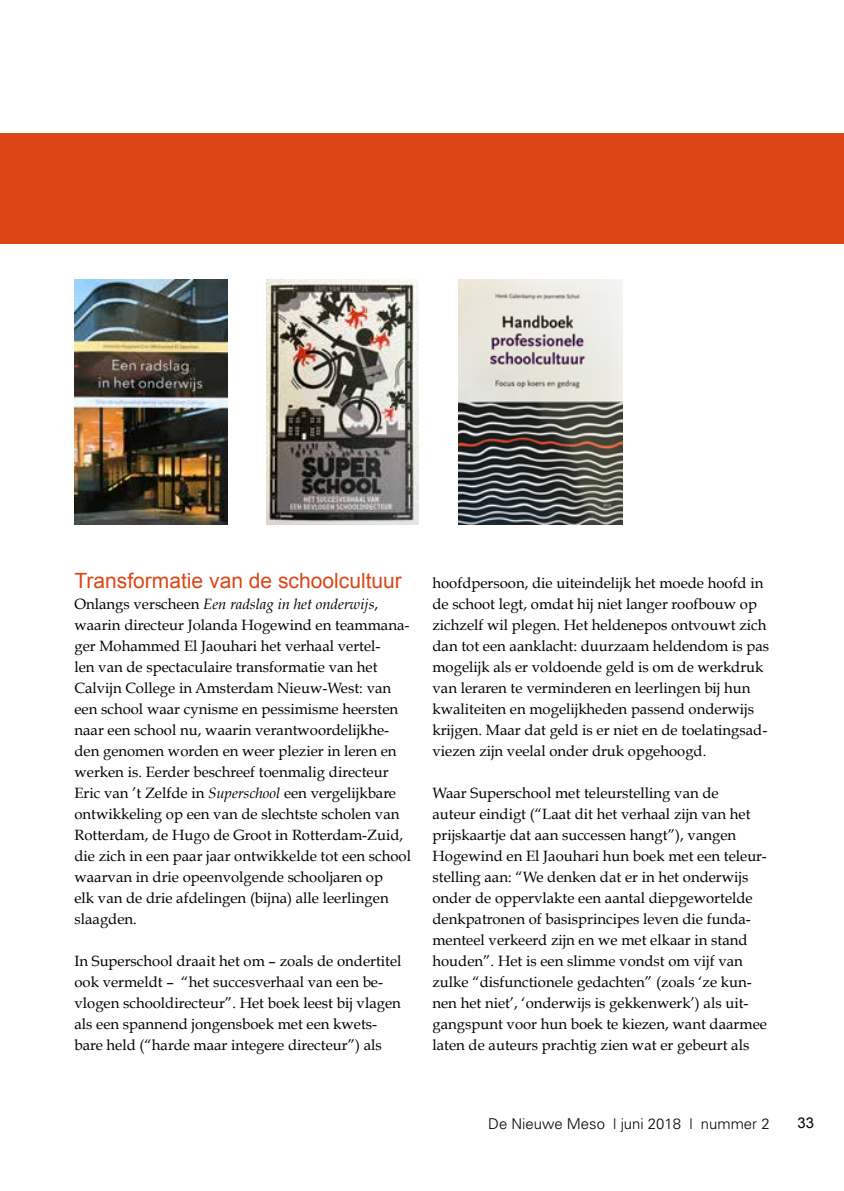
<style>
.page{position:relative;width:844px;height:1191px;background:#fff}
.page>*{position:absolute;margin:0;border:0;box-sizing:border-box;transform-origin:0 0}
.t1{font:21px "Arial";color:#dc4617}
.t2{font:14.88px/21px "Book Antiqua";color:#000}
.t3{font:300 14.88px "Univers";color:#000}
.t4{font:14.88px "Arial";color:#000}
.s1{font-style:italic}
</style>
<div class="page">
<div style="left:0;top:134px;width:843px;height:110px;background:#dc4617"></div>
<img style="left:458px;top:279px;width:164px;height:246px">
<img style="left:75px;top:279px;width:153px;height:246px">
<img style="left:267px;top:279px;width:151px;height:246px">
<h1 class="t1" style="left:74px;top:567px;width:329px">Transformatie van de schoolcultuur</h1>
<p class="t2" style="left:74px;top:593px;width:338px">Onlangs verscheen <span class="s1">Een radslag in het onderwijs</span>, waarin directeur Jolanda Hogewind en teammana&shy;ger Mohammed El Jaouhari het verhaal vertel-<br>len van de spectaculaire transformatie van het Calvijn College in Amsterdam Nieuw-West: van een school waar cynisme en pessimisme heersten naar een school nu, waarin verantwoordelijkhe&shy;den genomen worden en weer plezier in leren en werken is. Eerder beschreef toenmalig directeur Eric van ’t Zelfde in <span class="s1">Superschool</span> een vergelijkbare ontwikkeling op een van de slechtste scholen van Rotterdam, de Hugo de Groot in Rotterdam-Zuid, die zich in een paar jaar ontwikkelde tot een school waarvan in drie opeenvolgende schooljaren op<br>elk van de drie afdelingen (bijna) alle leerlingen slaagden.</p>
<p class="t2" style="left:74px;top:951px;width:328px">In Superschool draait het om – zoals de ondertitel ook vermeldt – “het succesverhaal van een be&shy;vlogen schooldirecteur”. Het boek leest bij vlagen als een spannend jongensboek met een kwets&shy;bare held (“harde maar integere directeur”) als</p>
<p class="t2" style="left:432px;top:572px;width:338px">hoofdpersoon, die uiteindelijk het moede hoofd in de schoot legt, omdat hij niet langer roofbouw op zichzelf wil plegen. Het heldenepos ontvouwt zich dan tot een aanklacht: duurzaam heldendom is pas mogelijk als er voldoende geld is om de werkdruk van leraren te verminderen en leerlingen bij hun kwaliteiten en mogelijkheden passend onderwijs krijgen. Maar dat geld is er niet en de toelatingsad&shy;viezen zijn veelal onder druk opgehoogd.</p>
<p class="t2" style="left:432px;top:782px;width:336px">Waar Superschool met teleurstelling van de<br>auteur eindigt (“Laat dit het verhaal zijn van het prijskaartje dat aan successen hangt”), vangen Hogewind en El Jaouhari hun boek met een teleur&shy;stelling aan: “We denken dat er in het onderwijs onder de oppervlakte een aantal diepgewortelde denkpatronen of basisprincipes leven die funda&shy;menteel verkeerd zijn en we met elkaar in stand houden”. Het is een slimme vondst om vijf van zulke “disfunctionele gedachten” (zoals ‘ze kun&shy;nen het niet’, ‘onderwijs is gekkenwerk’) als uit&shy;gangspunt voor hun boek te kiezen, want daarmee laten de auteurs prachtig zien wat er gebeurt als</p>
<p class="t3" style="left:488px;top:1114px;width:283px">De Nieuwe Meso | juni 2018 | nummer 2</p>
<p class="t4" style="left:797px;top:1113px;width:18px">33</p>
</div>
